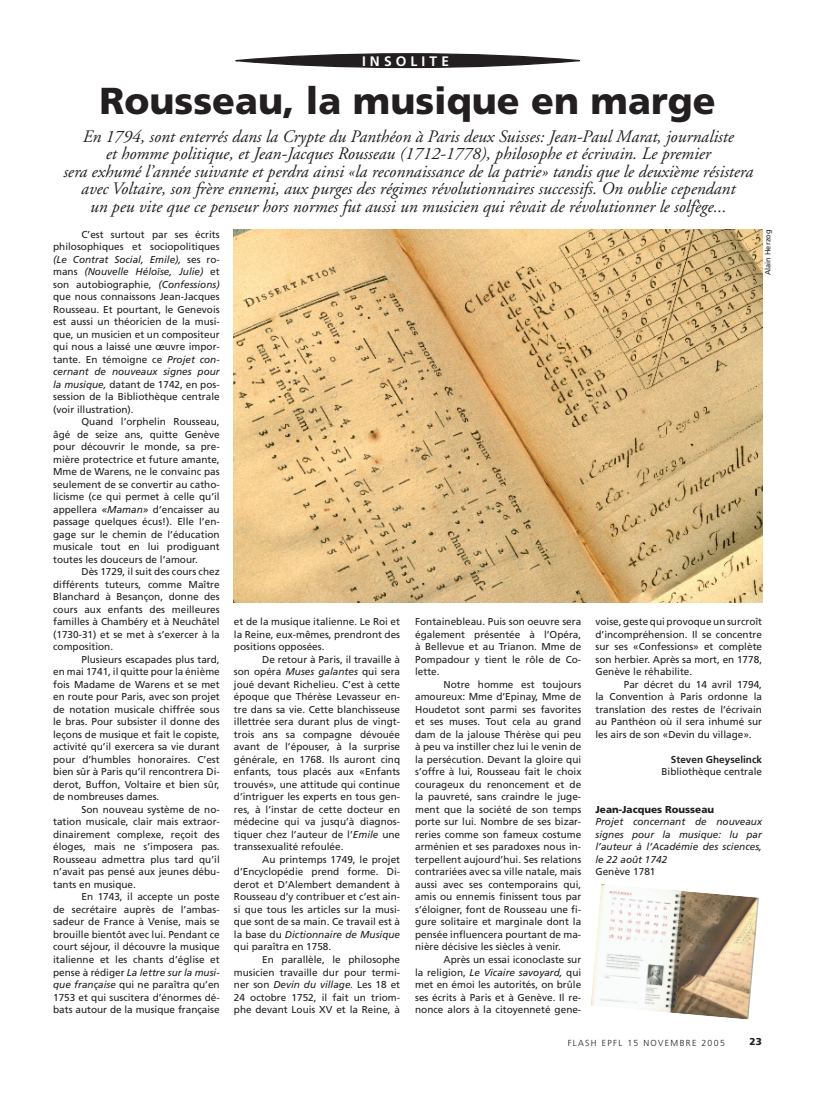
<style>
.page{position:relative;width:833px;height:1099px;background:#fff}
.page>*{position:absolute;margin:0;border:0;box-sizing:border-box;transform-origin:0 0}
.t1{font:900 37.5px "Frutiger";color:#231f20}
.t2{font:italic 17.5px/17.5px "Adobe Garamond";color:#231f20;text-align:center}
.t3{font:700 13.75px "Frutiger";letter-spacing:.3em;color:#fff}
.t4{font:10px/12.5px "Frutiger";color:#231f20;text-align:justify}
.t5{font:italic 10px/12.5px "Frutiger";color:#231f20;text-align:justify}
.t6{font:900 10px "Frutiger";color:#231f20}
.t7{font:700 10px "Frutiger";color:#231f20}
.t8{font:300 8.75px "Frutiger";letter-spacing:.15em;color:#231f20}
.t9{font:7.5px "Frutiger";color:#231f20}
.s1{font-style:italic}
</style>
<div class="page">
<div style="left:236px;top:54px;width:343px;height:13px;background:#231f20;border-radius:50%"></div>
<div style="left:235px;top:53px;width:345px;height:15px;border:1px solid #231f20;border-radius:50%"></div>
<img style="left:234px;top:229px;width:528px;height:373px">
<img style="left:591px;top:884px;width:168px;height:135px">
<h3 class="t3" style="left:362px;top:53px;width:88px">INSOLITE</h3>
<h1 class="t1" style="left:100px;top:78px;width:617px">Rousseau, la musique en marge</h1>
<p class="t2" style="left:63px;top:128px;width:691px">En 1794, sont enterrés dans la Crypte du Panthéon à Paris deux Suisses: Jean-Paul Marat, journaliste<br>et homme politique, et Jean-Jacques Rousseau (1712-1778), philosophe et écrivain. Le premier<br>sera exhumé l’année suivante et perdra ainsi «la reconnaissance de la patrie» tandis que le deuxième résistera avec Voltaire, son frère ennemi, aux purges des régimes révolutionnaires successifs. On oublie cependant<br>un peu vite que ce penseur hors normes fut aussi un musicien qui rêvait de révolutionner le solfège...</p>
<p class="t4" style="left:53px;top:228px;width:168px;text-indent:28px">C’est surtout par ses écrits philosophiques et sociopolitiques <span class="s1">(Le Contrat Social, Emile),</span> ses ro&shy;mans <span class="s1">(Nouvelle Héloïse, Julie)</span> et son autobiographie, <span class="s1">(Confessions) </span>que nous connaissons Jean-Jacques Rousseau. Et pourtant, le Genevois est aussi un théoricien de la musi&shy;que, un musicien et un compositeur qui nous a laissé une œuvre impor&shy;tante. En témoigne ce <span class="s1">Projet con&shy;cernant de nouveaux signes pour la musique,</span> datant de 1742, en pos&shy;session de la Bibliothèque centrale (voir illustration).</p>
<p class="t4" style="left:53px;top:415px;width:168px;text-indent:28px">Quand l’orphelin Rousseau, âgé de seize ans, quitte Genève pour découvrir le monde, sa pre&shy;mière protectrice et future amante, Mme de Warens, ne le convainc pas seulement de se convertir au catho&shy;licisme (ce qui permet à celle qu’il appellera <span class="s1">«Maman»</span> d’encaisser au passage quelques écus!). Elle l’en&shy;gage sur le chemin de l’éducation musicale tout en lui prodiguant toutes les douceurs de l’amour.</p>
<p class="t4" style="left:53px;top:565px;width:168px;text-indent:28px">Dès 1729, il suit des cours chez différents tuteurs, comme Maître Blanchard à Besançon, donne des cours aux enfants des meilleures familles à Chambéry et à Neuchâtel (1730-31) et se met à s’exercer à la composition.</p>
<p class="t4" style="left:53px;top:653px;width:168px;text-indent:28px">Plusieurs escapades plus tard, en mai 1741, il quitte pour la énième fois Madame de Warens et se met en route pour Paris, avec son projet de notation musicale chiffrée sous le bras. Pour subsister il donne des leçons de musique et fait le copiste, activité qu’il exercera sa vie durant pour d’humbles honoraires. C’est bien sûr à Paris qu’il rencontrera Di&shy;derot, Buffon, Voltaire et bien sûr, de nombreuses dames.</p>
<p class="t4" style="left:53px;top:803px;width:168px;text-indent:28px">Son nouveau système de no&shy;tation musicale, clair mais extraor&shy;dinairement complexe, reçoit des éloges, mais ne s’imposera pas.<br>Rousseau admettra plus tard qu’il n’avait pas pensé aux jeunes débu&shy;tants en musique.</p>
<p class="t4" style="left:53px;top:890px;width:168px;text-indent:28px">En 1743, il accepte un poste de secrétaire auprès de l’ambas&shy;sadeur de France à Venise, mais se brouille bientôt avec lui. Pendant ce court séjour, il découvre la musique italienne et les chants d’église et pense à rédiger <span class="s1">La lettre sur la musi&shy;que française</span> qui ne paraîtra qu’en 1753 et qui suscitera d’énormes dé&shy;bats autour de la musique française</p>
<p class="t4" style="left:234px;top:615px;width:168px">et de la musique italienne. Le Roi et la Reine, eux-mêmes, prendront des positions opposées.</p>
<p class="t4" style="left:234px;top:653px;width:168px;text-indent:28px">De retour à Paris, il travaille à son opéra <span class="s1">Muses galantes</span> qui sera joué devant Richelieu. C’est à cette époque que Thérèse Levasseur en&shy;tre dans sa vie. Cette blanchisseuse illettrée sera durant plus de vingt&shy;trois ans sa compagne dévouée avant de l’épouser, à la surprise générale, en 1768. Ils auront cinq enfants, tous placés aux «Enfants trouvés», une attitude qui continue d’intriguer les experts en tous gen&shy;res, à l’instar de cette docteur en médecine qui va jusqu’à diagnos&shy;tiquer chez l’auteur de l’<span class="s1">Emile</span> une transsexualité refoulée.</p>
<p class="t4" style="left:234px;top:853px;width:168px;text-indent:28px">Au printemps 1749, le projet d’Encyclopédie prend forme. Di&shy;derot et D’Alembert demandent à Rousseau d’y contribuer et c’est ain&shy;si que tous les articles sur la musi&shy;que sont de sa main. Ce travail est à la base du <span class="s1">Dictionnaire de Musique </span>qui paraîtra en 1758.</p>
<p class="t4" style="left:234px;top:953px;width:168px;text-indent:28px">En parallèle, le philosophe musicien travaille dur pour termi&shy;ner son <span class="s1">Devin du village.</span> Les 18 et 24 octobre 1752, il fait un triom&shy;phe devant Louis XV et la Reine, à</p>
<p class="t9" style="left:763px;top:275px;width:47px;rotate:-90deg">Alain Herzog</p>
<p class="t4" style="left:415px;top:615px;width:168px">Fontainebleau. Puis son oeuvre sera également présentée à l’Opéra, à Bellevue et au Trianon. Mme de Pompadour y tient le rôle de Co&shy;lette.</p>
<p class="t4" style="left:415px;top:678px;width:168px;text-indent:28px">Notre homme est toujours amoureux: Mme d’Epinay, Mme de Houdetot sont parmi ses favorites et ses muses. Tout cela au grand dam de la jalouse Thérèse qui peu à peu va instiller chez lui le venin de la persécution. Devant la gloire qui s’offre à lui, Rousseau fait le choix courageux du renoncement et de la pauvreté, sans craindre le juge&shy;ment que la société de son temps porte sur lui. Nombre de ses bizar&shy;reries comme son fameux costume arménien et ses paradoxes nous in&shy;terpellent aujourd’hui. Ses relations contrariées avec sa ville natale, mais aussi avec ses contemporains qui, amis ou ennemis finissent tous par s’éloigner, font de Rousseau une fi&shy;gure solitaire et marginale dont la pensée influencera pourtant de ma&shy;nière décisive les siècles à venir.</p>
<p class="t4" style="left:415px;top:953px;width:168px;text-indent:28px">Après un essai iconoclaste sur la religion, <span class="s1">Le Vicaire savoyard,</span> qui met en émoi les autorités, on brûle ses écrits à Paris et à Genève. Il re&shy;nonce alors à la citoyenneté gene-</p>
<p class="t4" style="left:595px;top:615px;width:168px">voise, geste qui provoque un surcroît d’incompréhension. Il se concentre sur ses «Confessions» et complète son herbier. Après sa mort, en 1778, Genève le réhabilite.</p>
<p class="t4" style="left:595px;top:678px;width:168px;text-indent:28px">Par décret du 14 avril 1794, la Convention à Paris ordonne la translation des restes de l’écrivain au Panthéon où il sera inhumé sur les airs de son «Devin du village».</p>
<p class="t7" style="left:671px;top:753px;width:93px">Steven Gheyselinck</p>
<p class="t4" style="left:661px;top:765px;width:102px">Bibliothèque centrale</p>
<p class="t6" style="left:595px;top:803px;width:120px">Jean-Jacques Rousseau</p>
<p class="t5" style="left:595px;top:815px;width:168px">Projet concernant de nouveaux signes pour la musique: lu par l’auteur à l’Académie des sciences, le 22 août 1742</p>
<p class="t4" style="left:595px;top:865px;width:62px">Genève 1781</p>
<p class="t8" style="left:567px;top:1037px;width:159px">FLASH EPFL 15 NOVEMBRE 2005</p>
<p class="t6" style="left:749px;top:1035px;width:14px">23</p>
</div>
